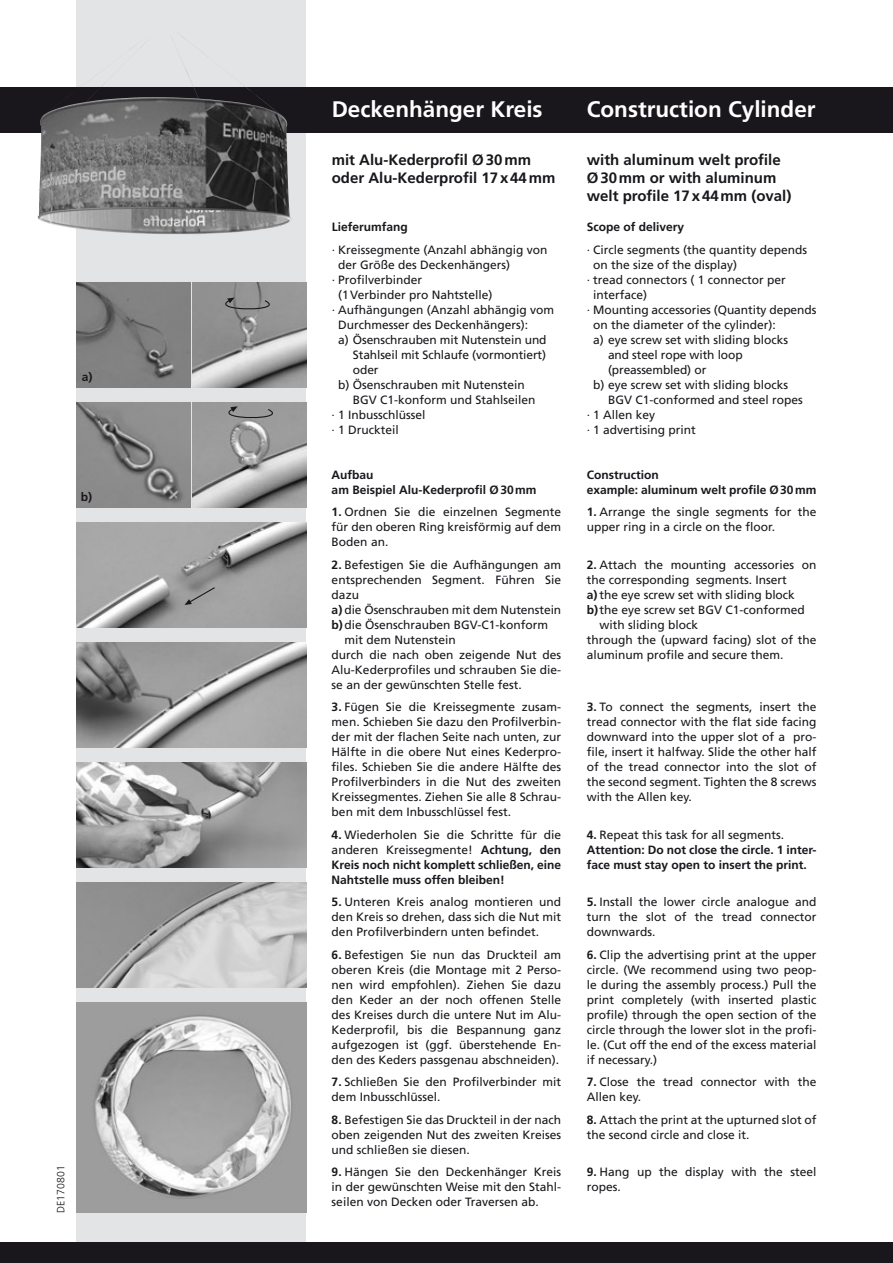
<style>
.page{position:relative;width:893px;height:1263px;background:#fff}
.page>*{position:absolute;margin:0;border:0;box-sizing:border-box;transform-origin:0 0}
.t1{font:700 22.5px "Frutiger LT Com";color:#fff}
.t2{font:700 15px/18px "Frutiger LT Com";color:#1a171c}
.t3{font:12px/15px "Frutiger LT Com";color:#1a171c;text-align:justify}
.t4{font:700 12px/15px "Frutiger LT Com";color:#1a171c}
.t5{font:300 10.5px "Frutiger LT Com";color:#1a171c}
.s1{font-weight:700}
.s2{font-weight:400}
</style>
<div class="page">
<div style="left:77px;top:0;width:229px;height:1263px;background:#e3e4e5"></div>
<div style="left:0;top:87px;width:893px;height:45px;background:#1a171c"></div>
<div style="left:0;top:1242px;width:893px;height:21px;background:#1a171c"></div>
<img style="left:38px;top:23px;width:254px;height:211px">
<img style="left:77px;top:522px;width:229px;height:105px">
<svg style="left:184px;top:586px;width:32px;height:19px"></svg>
<img style="left:77px;top:642px;width:229px;height:105px">
<img style="left:77px;top:762px;width:229px;height:105px">
<img style="left:77px;top:882px;width:229px;height:105px">
<img style="left:77px;top:1002px;width:229px;height:211px">
<img style="left:77px;top:402px;width:113px;height:105px">
<img style="left:192px;top:402px;width:114px;height:105px">
<svg style="left:220px;top:406px;width:59px;height:14px"></svg>
<img style="left:192px;top:282px;width:114px;height:105px">
<img style="left:77px;top:282px;width:113px;height:105px">
<svg style="left:217px;top:298px;width:58px;height:14px"></svg>
<p class="t4" style="left:82px;top:370px;width:12px">a)</p>
<p class="t4" style="left:81px;top:490px;width:13px">b)</p>
<p class="t5" style="left:55px;top:1213px;width:49px;rotate:-90deg">DE170801</p>
<h1 class="t1" style="left:332px;top:96px;width:212px">Deckenhänger Kreis</h1>
<p class="t2" style="left:332px;top:151px;width:225px">mit Alu-Kederprofil Ø30mm oder Alu-Kederprofil 17x44mm</p>
<p class="t4" style="left:332px;top:219px;width:78px">Lieferumfang</p>
<p class="t3" style="left:332px;top:242px;width:217px">· Kreissegmente (Anzahl abhängig von</p>
<p class="t3" style="left:338px;top:257px;width:174px">der Größe des Deckenhängers)</p>
<p class="t3" style="left:332px;top:272px;width:92px">· Profilverbinder</p>
<p class="t3" style="left:338px;top:287px;width:156px">(1Verbinder pro Nahtstelle)</p>
<p class="t3" style="left:332px;top:302px;width:224px">· Aufhängungen (Anzahl abhängig vom</p>
<p class="t3" style="left:338px;top:317px;width:192px">Durchmesser des Deckenhängers):</p>
<p class="t3" style="left:338px;top:332px;width:210px">a) Ösenschrauben mit Nutenstein und</p>
<p class="t3" style="left:353px;top:347px;width:195px">Stahlseil mit Schlaufe (vormontiert)</p>
<p class="t3" style="left:353px;top:362px;width:27px">oder</p>
<p class="t3" style="left:338px;top:377px;width:188px">b) Ösenschrauben mit Nutenstein</p>
<p class="t3" style="left:353px;top:392px;width:184px">BGV C1-konform und Stahlseilen</p>
<p class="t3" style="left:332px;top:407px;width:95px">· 1 Inbusschlüssel</p>
<p class="t3" style="left:332px;top:422px;width:69px">· 1 Druckteil</p>
<p class="t4" style="left:332px;top:467px;width:206px">Aufbau<br>am Beispiel Alu-Kederprofil Ø30mm</p>
<p class="t3" style="left:332px;top:504px;width:231px"><span class="s1">1.</span> Ordnen Sie die einzelnen Segmente für den oberen Ring kreisförmig auf dem Boden an.</p>
<p class="t3" style="left:332px;top:557px;width:231px"><span class="s1">2.</span> Befestigen Sie die Aufhängungen am</p>
<p class="t3" style="left:332px;top:572px;width:231px">entsprechenden Segment. Führen Sie</p>
<p class="t3" style="left:332px;top:587px;width:29px">dazu</p>
<p class="t3" style="left:332px;top:602px;width:231px"><span class="s1">a)</span> die Ösenschrauben mit dem Nutenstein</p>
<p class="t3" style="left:332px;top:617px;width:218px"><span class="s1">b)</span>die Ösenschrauben BGV-C1-konform</p>
<p class="t3" style="left:344px;top:632px;width:113px">mit dem Nutenstein</p>
<p class="t3" style="left:332px;top:647px;width:231px">durch die nach oben zeigende Nut des</p>
<p class="t3" style="left:332px;top:662px;width:231px">Alu-Kederprofiles und schrauben Sie die-</p>
<p class="t3" style="left:332px;top:677px;width:192px">se an der gewünschten Stelle fest.</p>
<p class="t3" style="left:332px;top:699px;width:231px"><span class="s1">3.</span> Fügen Sie die Kreissegmente zusam&shy;men. Schieben Sie dazu den Profilverbin&shy;der mit der flachen Seite nach unten, zur Hälfte in die obere Nut eines Kederpro&shy;files. Schieben Sie die andere Hälfte des Profilverbinders in die Nut des zweiten Kreissegmentes. Ziehen Sie alle 8 Schrau&shy;ben mit dem Inbusschlüssel fest.</p>
<p class="t4" style="left:332px;top:827px;width:231px;text-align:justify">4. <span class="s2">Wiederholen Sie die Schritte für die anderen Kreissegmente!</span> Achtung, den Kreis noch nicht komplett schließen, eine Nahtstelle muss offen bleiben!</p>
<p class="t3" style="left:332px;top:894px;width:231px"><span class="s1">5.</span> Unteren Kreis analog montieren und den Kreis so drehen, dass sich die Nut mit den Profilverbindern unten befindet.</p>
<p class="t3" style="left:332px;top:947px;width:231px"><span class="s1">6.</span> Befestigen Sie nun das Druckteil am oberen Kreis (die Montage mit 2 Perso&shy;nen wird empfohlen). Ziehen Sie dazu den Keder an der noch offenen Stelle des Kreises durch die untere Nut im Alu-Kederprofil, bis die Bespannung ganz aufgezogen ist (ggf. überstehende En&shy;den des Keders passgenau abschneiden).</p>
<p class="t3" style="left:332px;top:1074px;width:231px"><span class="s1">7.</span> Schließen Sie den Profilverbinder mit dem Inbusschlüssel.</p>
<p class="t3" style="left:332px;top:1112px;width:231px"><span class="s1">8.</span> Befestigen Sie das Druckteil in der nach oben zeigenden Nut des zweiten Kreises und schließen sie diesen.</p>
<p class="t3" style="left:332px;top:1164px;width:231px"><span class="s1">9.</span> Hängen Sie den Deckenhänger Kreis in der gewünschten Weise mit den Stahl&shy;seilen von Decken oder Traversen ab.</p>
<h1 class="t1" style="left:587px;top:96px;width:230px">Construction Cylinder</h1>
<p class="t2" style="left:587px;top:151px;width:206px">with aluminum welt profile<br>Ø30mm or with aluminum welt profile 17x44mm (oval)</p>
<p class="t4" style="left:587px;top:219px;width:99px">Scope of delivery</p>
<p class="t3" style="left:587px;top:242px;width:222px">· Circle segments (the quantity depends</p>
<p class="t3" style="left:593px;top:257px;width:146px">on the size of the display)</p>
<p class="t3" style="left:587px;top:272px;width:201px">· tread connectors ( 1 connector per</p>
<p class="t3" style="left:593px;top:287px;width:56px">interface)</p>
<p class="t3" style="left:587px;top:302px;width:231px">· Mounting accessories (Quantity depends</p>
<p class="t3" style="left:593px;top:317px;width:184px">on the diameter of the cylinder):</p>
<p class="t3" style="left:593px;top:332px;width:196px">a) eye screw set with sliding blocks</p>
<p class="t3" style="left:608px;top:347px;width:136px">and steel rope with loop</p>
<p class="t3" style="left:608px;top:362px;width:100px">(preassembled) or</p>
<p class="t3" style="left:593px;top:377px;width:196px">b) eye screw set with sliding blocks</p>
<p class="t3" style="left:608px;top:392px;width:196px">BGV C1-conformed and steel ropes</p>
<p class="t3" style="left:587px;top:407px;width:70px">· 1 Allen key</p>
<p class="t3" style="left:587px;top:422px;width:111px">· 1 advertising print</p>
<p class="t4" style="left:587px;top:467px;width:231px">Construction<br>example: aluminum welt profile Ø30mm</p>
<p class="t3" style="left:587px;top:504px;width:231px"><span class="s1">1.</span> Arrange the single segments for the upper ring in a circle on the floor.</p>
<p class="t3" style="left:587px;top:557px;width:231px"><span class="s1">2.</span> Attach the mounting accessories on</p>
<p class="t3" style="left:587px;top:572px;width:202px">the corresponding segments. Insert</p>
<p class="t3" style="left:587px;top:587px;width:210px"><span class="s1">a)</span> the eye screw set with sliding block</p>
<p class="t3" style="left:587px;top:602px;width:220px"><span class="s1">b)</span>the eye screw set BGV C1-conformed</p>
<p class="t3" style="left:600px;top:617px;width:100px">with sliding block</p>
<p class="t3" style="left:587px;top:632px;width:231px">through the (upward facing) slot of the</p>
<p class="t3" style="left:587px;top:647px;width:198px">aluminum profile and secure them.</p>
<p class="t3" style="left:587px;top:699px;width:231px"><span class="s1">3.</span> To connect the segments, insert the tread connector with the flat side facing downward into the upper slot of a pro&shy;file, insert it halfway. Slide the other half of the tread connector into the slot of the second segment. Tighten the 8 screws with the Allen key.</p>
<p class="t4" style="left:587px;top:827px;width:231px">4. <span class="s2">Repeat this task for all segments.<br></span>Attention: Do not close the circle. 1 inter&shy;face must stay open to insert the print.</p>
<p class="t3" style="left:587px;top:894px;width:231px"><span class="s1">5.</span> Install the lower circle analogue and turn the slot of the tread connector downwards.</p>
<p class="t3" style="left:587px;top:947px;width:231px"><span class="s1">6.</span> Clip the advertising print at the upper circle. (We recommend using two peop&shy;le during the assembly process.) Pull the print completely (with inserted plastic profile) through the open section of the circle through the lower slot in the profi&shy;le. (Cut off the end of the excess material if necessary.)</p>
<p class="t3" style="left:587px;top:1074px;width:231px"><span class="s1">7.</span> Close the tread connector with the<br>Allen key.</p>
<p class="t3" style="left:587px;top:1112px;width:231px"><span class="s1">8.</span> Attach the print at the upturned slot of the second circle and close it.</p>
<p class="t3" style="left:587px;top:1164px;width:231px"><span class="s1">9.</span> Hang up the display with the steel ropes.</p>
</div>
